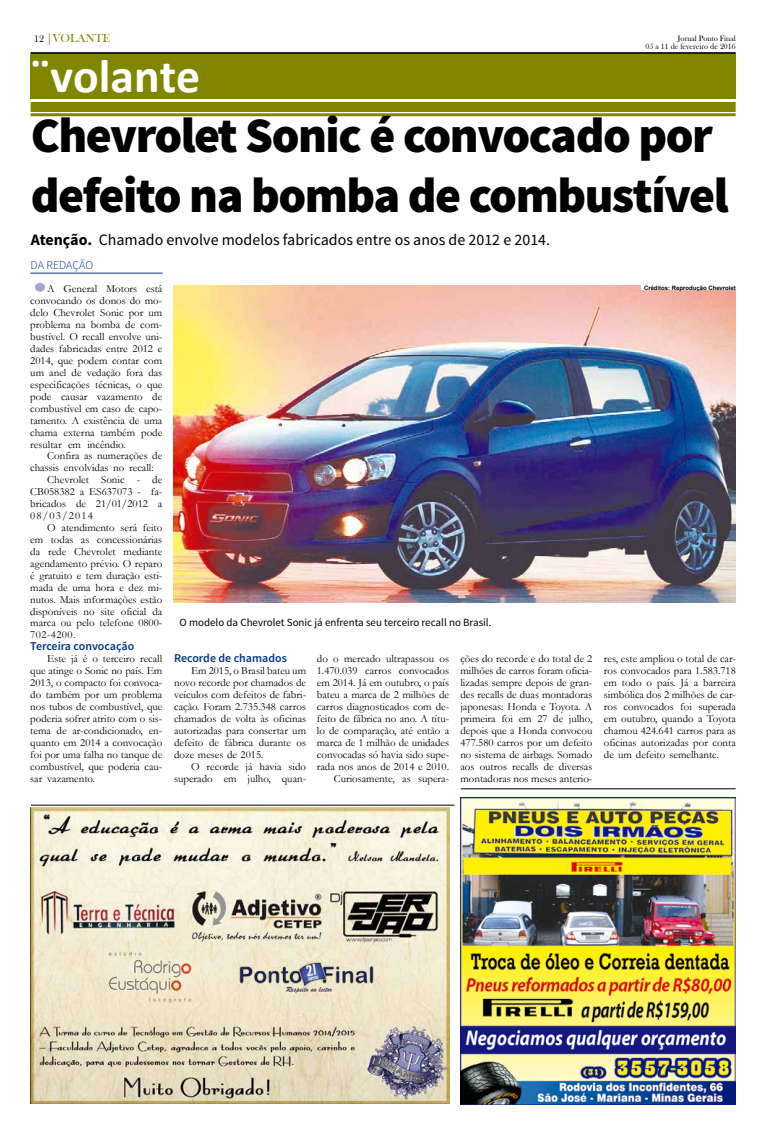
<style>
.page{position:relative;width:766px;height:1134px;background:#fff}
.page>*{position:absolute;margin:0;border:0;box-sizing:border-box;transform-origin:0 0}
.t1{font:900 49.7px/59.6px "Source Sans Pro";letter-spacing:-.03em;color:#000}
.t2{font:700 47.7px "Calibri";color:#fff}
.t3{font:15.9px "Source Sans Pro";color:#000}
.t4{font:600 11.9px "Source Sans Pro";color:#003687}
.t5{font:11.9px "Bask Old Face";color:#818600}
.t6{font:300 11.9px "Source Sans Pro";letter-spacing:-.01em;color:#003687}
.t7{font:10.9px/11.9px "Garamond";color:#000;text-align:justify}
.t8{font:10.9px "Source Sans Pro";color:#000}
.t9{font:8px/8px "Bask Old Face";color:#000;text-align:right}
.t10{font:700 6px "Arial";color:#000}
.s1{font-size:9.9px;color:#000}
.s2{font-weight:700}
</style>
<div class="page">
<hr style="left:31px;top:53px;width:704px;height:1px;background:#000">
<div style="left:31px;top:54px;width:704px;height:45px;background:#818600"></div>
<div style="left:31px;top:102px;width:704px;height:10px;background:#818600"></div>
<hr style="left:31px;top:113px;width:704px;height:3px;background:#818600">
<img style="left:460px;top:797px;width:275px;height:307px">
<img style="left:31px;top:808px;width:418px;height:295px">
<hr style="left:461px;top:788px;width:274px;height:1px;background:#000">
<hr style="left:31px;top:805px;width:423px;height:1px;background:#000">
<hr style="left:30px;top:273px;width:132px;height:1px;background:#003687">
<div style="left:35px;top:283px;width:10px;height:9px;background:#a7a6cc;border-radius:50%"></div>
<img style="left:174px;top:286px;width:561px;height:317px">
<hr style="left:641px;top:286px;width:94px;height:4px;background:#fff">
<p class="t5" style="left:34px;top:32px;width:78px"><span class="s1">12</span> |VOLANTE</p>
<p class="t9" style="left:645px;top:34px;width:91px">Jornal Ponto Final<br>05 a 11 de fevereiro de 2016</p>
<h2 class="t2" style="left:31px;top:45px;width:171px">¨volante</h2>
<h1 class="t1" style="left:31px;top:108px;width:699px">Chevrolet Sonic é convocado por defeito na bomba de combustível</h1>
<h3 class="t3" style="left:31px;top:230px;width:520px"><span class="s2">Atenção.</span> Chamado envolve modelos fabricados entre os anos de 2012 e 2014.</h3>
<p class="t6" style="left:31px;top:257px;width:64px">DA REDAÇÃO</p>
<p class="t7" style="left:30px;top:283px;width:133px;text-indent:17px">A General Motors está convocando os donos do mo&shy;delo Chevrolet Sonic por um problema na bomba de com&shy;bustível. O recall envolve uni&shy;dades fabricadas entre 2012 e 2014, que podem contar com um anel de vedação fora das especificações técnicas, o que pode causar vazamento de combustível em caso de capo&shy;tamento. A existência de uma chama externa também pode resultar em incêndio.</p>
<p class="t7" style="left:47px;top:450px;width:116px">Confira as numerações de</p>
<p class="t7" style="left:30px;top:462px;width:125px">chassis envolvidas no recall:</p>
<p class="t7" style="left:47px;top:474px;width:116px">Chevrolet Sonic - de</p>
<p class="t7" style="left:30px;top:486px;width:133px">CB058382 a ES637073 - fa-</p>
<p class="t7" style="left:30px;top:497px;width:133px">bricados de 21/01/2012 a</p>
<p class="t7" style="left:30px;top:509px;width:64px">08/03/2014</p>
<p class="t7" style="left:47px;top:521px;width:116px">O atendimento será feito</p>
<p class="t7" style="left:30px;top:533px;width:133px">em todas as concessionárias</p>
<p class="t7" style="left:30px;top:545px;width:133px">da rede Chevrolet mediante</p>
<p class="t7" style="left:30px;top:557px;width:133px">agendamento prévio. O reparo</p>
<p class="t7" style="left:30px;top:569px;width:133px">é gratuito e tem duração esti-</p>
<p class="t7" style="left:30px;top:581px;width:133px">mada de uma hora e dez mi-</p>
<p class="t7" style="left:30px;top:593px;width:133px">nutos. Mais informações estão</p>
<p class="t7" style="left:30px;top:605px;width:133px">disponíveis no site oficial da</p>
<p class="t7" style="left:30px;top:617px;width:133px">marca ou pelo telefone 0800-</p>
<p class="t7" style="left:30px;top:629px;width:47px">702-4200.</p>
<p class="t4" style="left:30px;top:639px;width:105px">Terceira convocação</p>
<p class="t7" style="left:30px;top:653px;width:133px;text-indent:17px">Este já é o terceiro recall que atinge o Sonic no país. Em 2013, o compacto foi convoca&shy;do também por um problema nos tubos de combustível, que poderia sofrer atrito com o sis&shy;tema de ar-condicionado, en&shy;quanto em 2014 a convocação foi por uma falha no tanque de combustível, que poderia cau&shy;sar vazamento.</p>
<p class="t4" style="left:174px;top:651px;width:114px">Recorde de chamados</p>
<p class="t10" style="left:643px;top:284px;width:93px">Créditos: Reprodução Chevrolet</p>
<p class="t8" style="left:179px;top:616px;width:313px">O modelo da Chevrolet Sonic já enfrenta seu terceiro recall no Brasil.</p>
<p class="t7" style="left:317px;top:653px;width:134px;text-align:right">do o mercado ultrapassou os<br>1.470.039 carros convocados em 2014. Já em outubro, o país bateu a marca de 2 milhões de carros diagnosticados com de&shy;feito de fábrica no ano. A títu&shy;lo de comparação, até então a marca de 1 milhão de unidades convocadas só havia sido supe&shy;rada nos anos de 2014 e 2010.<br>Curiosamente, as supera-</p>
<p class="t7" style="left:460px;top:653px;width:133px">ções do recorde e do total de 2 milhões de carros foram oficia&shy;lizadas sempre depois de gran&shy;des recalls de duas montadoras japonesas: Honda e Toyota. A primeira foi em 27 de julho, depois que a Honda convocou 477.580 carros por um defeito no sistema de airbags. Somado aos outros recalls de diversas montadoras nos meses anterio-</p>
<p class="t7" style="left:603px;top:653px;width:133px">res, este ampliou o total de car&shy;ros convocados para 1.583.718 em todo o país. Já a barreira simbólica dos 2 milhões de car&shy;ros convocados foi superada em outubro, quando a Toyota chamou 424.641 carros para as oficinas autorizadas por conta de um defeito semelhante.</p>
<p class="t7" style="left:174px;top:664px;width:133px;text-indent:17px">Em 2015, o Brasil bateu um novo recorde por chamados de veículos com defeitos de fabri&shy;cação. Foram 2.735.348 carros chamados de volta às oficinas autorizadas para consertar um defeito de fábrica durante os doze meses de 2015.</p>
<p class="t7" style="left:174px;top:760px;width:133px;text-align:right">O recorde já havia sido superado em julho, quan-</p>
</div>
